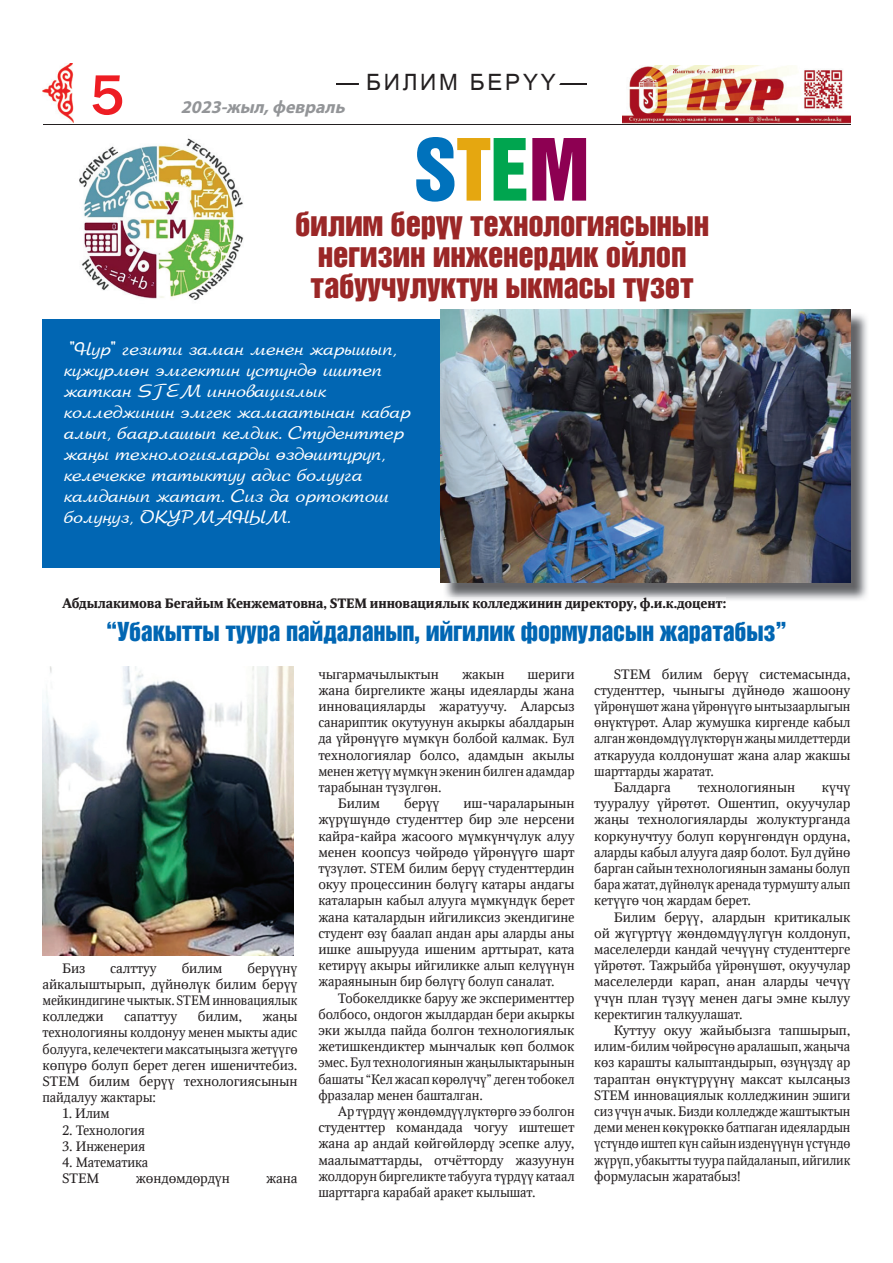
<style>
.page{position:relative;width:893px;height:1263px;background:#fff}
.page>*{position:absolute;margin:0;border:0;box-sizing:border-box;transform-origin:0 0}
.t1{font:78.3px "Q3 Helvetica Inserat Cyrillic";color:#0072bc}
.t2{font:57px "Q3 Franklin Gothic Medium C";color:#ee1d23}
.t3{font:30.75px/30.8px "Q3 Helvetica Inserat Cyrillic";letter-spacing:-.01em;color:#9b2727;text-align:center}
.t4{font:24px "Q3 Helvetica Inserat Cyrillic";letter-spacing:-.01em;color:#0166b3}
.t5{font:22.5px "Arial Q2";letter-spacing:.125em;color:#231f20}
.t6{font:18px/21px "Q3 Arbat C";letter-spacing:-.01em;color:#fff}
.t7{font:italic 700 18px "Myriad Pro";color:#939598}
.t8{font:13.5px/16.2px "Q3 Octava C";letter-spacing:-.01em;color:#231f20;text-align:justify;scale:1.05 1}
.t9{font:13.5px/16.2px "Q3 Octava C";letter-spacing:-.01em;color:#231f20;text-align:justify}
.t10{font:700 13.5px "Q3 Octava C";letter-spacing:-.01em;color:#231f20}
.t11{font:13.5px "Q3 Octava C";letter-spacing:-.01em;color:#231f20;scale:.95 1}
.t12{font:13.5px "Q3 Octava C";letter-spacing:-.01em;color:#231f20;scale:1.04 1}
.s1{color:#e5a710}
.s2{color:#00a54f}
.s3{color:#8d0052}
</style>
<div class="page">
<hr style="left:43px;top:124px;width:807px;height:1px;background:#231f20">
<img style="left:43px;top:64px;width:31px;height:58px">
<img style="left:623px;top:65px;width:227px;height:58px">
<div style="left:43px;top:319px;width:807px;height:249px;background:#0166b3"></div>
<hr style="left:336px;top:83px;width:250px;height:2px;background:#231f20">
<svg style="left:358px;top:83px;width:229px;height:2px"></svg>
<img style="left:79px;top:138px;width:165px;height:162px">
<img style="left:43px;top:666px;width:250px;height:289px">
<img style="left:445px;top:312px;width:422px;height:288px">
<img style="left:445px;top:597px;width:281px;height:4px">
<img style="left:441px;top:310px;width:409px;height:273px">
<h2 class="t2" style="left:90px;top:63px;width:37px">5</h2>
<h3 class="t7" style="left:181px;top:96px;width:170px">2023-жыл,февраль</h3>
<h3 class="t5" style="left:366px;top:70px;width:191px">БИЛИМ БЕРЇЇ</h3>
<h1 class="t1" style="left:414px;top:123px;width:178px">S<span class="s1">T</span><span class="s2">E</span><span class="s3">M</span></h1>
<h3 class="t3" style="left:295px;top:209px;width:416px">билим берїї технологиясынын негизин инженердик ойлоп табуучулуктун ыкмасы тїзєт</h3>
<p class="t6" style="left:64px;top:339px;width:349px;text-indent:6px">“Нур” гезити заман менен жарышып, кїжїрмєн эмгектин їстїндє иштеп жаткан STEM инновациялык колледжинин эмгек жамаатынан кабар алып, баарлашып келдик. Студенттер жаўы технологияларды єздєштїрїп, келечекке татыктуу адис болууга камданып жатат. Сиз да ортоктош болуўуз, ОКУРМАНЫМ.</p>
<p class="t10" style="left:62px;top:596px;width:666px">Абдылакимова Бегайым Кенжематовна, STEM инновациялык колледжинин директору, ф.и.к.доцент:</p>
<h3 class="t4" style="left:106px;top:617px;width:683px">“Убакытты туура пайдаланып, ийгилик формуласын жаратабыз”</h3>
<p class="t8" style="left:43px;top:960px;width:244px;text-indent:205px">берїїнї айкалыштырып, дїйнєлїк билим берїї мейкиндигине чыктык. STEM инновациялык колледжи</p>
<p class="t8" style="left:62px;top:960px;width:24px">Биз</p>
<p class="t8" style="left:110px;top:960px;width:46px">салттуу</p>
<p class="t8" style="left:182px;top:960px;width:40px">билим</p>
<p class="t8" style="left:124px;top:1009px;width:52px">сапаттуу</p>
<p class="t8" style="left:198px;top:1009px;width:44px">билим,</p>
<p class="t8" style="left:43px;top:1009px;width:244px;text-indent:220px">жаўы технологияны колдонуу менен мыкты адис болууга, келечектеги максатыўызга жетїїгє кєпїрє болуп берет деген ишеничтебиз.<br>STEM билим берїї технологиясынын пайдалуу жактары:</p>
<p class="t9" style="left:62px;top:1106px;width:49px">1. Илим</p>
<p class="t9" style="left:62px;top:1122px;width:84px">2. Технология</p>
<p class="t9" style="left:62px;top:1138px;width:85px">3. Инженерия</p>
<p class="t9" style="left:62px;top:1154px;width:88px">4. Математика<br>STEM</p>
<p class="t8" style="left:136px;top:1171px;width:91px">жєндємдєрдїн</p>
<p class="t8" style="left:266px;top:1171px;width:32px">жана</p>
<p class="t8" style="left:318px;top:666px;width:116px">чыгармачылыктын</p>
<p class="t8" style="left:462px;top:666px;width:42px">жакын</p>
<p class="t8" style="left:528px;top:666px;width:46px">шериги</p>
<p class="t8" style="left:318px;top:682px;width:246px">жана биргеликте жаўы идеяларды жана</p>
<p class="t8" style="left:318px;top:698px;width:246px">инновацияларды жаратуучу. Аларсыз</p>
<p class="t9" style="left:318px;top:715px;width:258px">санариптик окутуунун акыркы абалдарын</p>
<p class="t9" style="left:318px;top:731px;width:258px">да їйрєнїїгє мїмкїн болбой калмак. Бул</p>
<p class="t8" style="left:318px;top:747px;width:246px">технологиялар болсо, адамдын акылы</p>
<p class="t9" style="left:318px;top:763px;width:258px">менен жетїї мїмкїн экенин билген адамдар</p>
<p class="t9" style="left:318px;top:779px;width:125px">тарабынан тїзїлгєн.</p>
<p class="t8" style="left:338px;top:796px;width:42px">Билим</p>
<p class="t8" style="left:404px;top:796px;width:35px">берїї</p>
<p class="t8" style="left:318px;top:796px;width:246px;text-indent:145px">иш-чараларынын жїрїшїндє студенттер бир эле нерсени кайра-кайра жасоого мїмкїнчїлук алуу менен коопсуз чєйрєдє їйрєнїїгє шарт тїзїлєт. STEM билим берїї студенттердин окуу процессинин бєлїгї катары андагы каталарын кабыл алууга мїмкїндїк берет жана каталардын ийгиликсиз экендигине студент єзї баалап андан ары аларды аны ишке ашырууда ишеним арттырат, ката кетирїї акыры ийгиликке алып келїїнїн жараянынын бир бєлїгї болуп саналат.</p>
<p class="t9" style="left:318px;top:990px;width:258px;text-indent:20px">Тобокелдикке баруу же эксперименттер болбосо, ондогон жылдардан бери акыркы эки жылда пайда болгон технологиялык жетишкендиктер мынчалык кєп болмок эмес. Бул технологиянын жаўылыктарынын башаты “Кел жасап кєрєлїчї” деген тобокел фразалар менен башталган.</p>
<p class="t9" style="left:318px;top:1103px;width:258px;text-indent:20px">Ар тїрдїї жєндємдїїлїктєргє ээ болгон студенттер командада чогуу иштешет жана ар андай кєйгєйлєрдї эсепке алуу, маалыматтарды, отчётторду жазуунун жолдорун биргеликте табууга тїрдїї катаал шарттарга карабай аракет кылышат.</p>
<p class="t8" style="left:614px;top:666px;width:227px">STEM билим берїї системасында,</p>
<p class="t8" style="left:594px;top:682px;width:246px">студенттер, чыныгы дїйнєдє жашоону</p>
<p class="t9" style="left:594px;top:698px;width:258px">їйрєнїшєт жана їйрєнїїгє ынтызаарлыгын</p>
<p class="t9" style="left:594px;top:715px;width:258px">єнїктїрєт. Алар жумушка киргенде кабыл</p>
<p class="t11" style="left:594px;top:731px;width:271px">алган жєндємдїїлїктєрїн жаўы милдеттерди</p>
<p class="t12" style="left:594px;top:747px;width:248px">аткарууда колдонушат жана алар жакшы</p>
<p class="t9" style="left:594px;top:763px;width:121px">шарттарды жаратат.</p>
<p class="t8" style="left:614px;top:779px;width:56px">Балдарга</p>
<p class="t8" style="left:698px;top:779px;width:94px">технологиянын</p>
<p class="t8" style="left:594px;top:779px;width:246px;text-indent:228px">кїчї тууралуу їйрєтєт. Ошентип, окуучулар жаўы технологияларды жолуктурганда коркунучтуу болуп кєрїнгєндїн ордуна, аларды кабыл алууга даяр болот. Бул дїйнє барган сайын технологиянын заманы болуп бара жатат, дїйнєлїк аренада турмушту алып кетїїгє чоў жардам берет.</p>
<p class="t8" style="left:594px;top:909px;width:246px;text-indent:20px">Билим берїї, алардын критикалык ой жїгїртїї жєндємдїїлїгїн колдонуп, маселелерди кандай чечїїнї студенттерге їйрєтєт. Тажрыйба їйрєнїшєт, окуучулар маселелерди карап, анан аларды чечїї їчїн план тїзїї менен дагы эмне кылуу керектигин талкуулашат.</p>
<p class="t8" style="left:594px;top:1022px;width:246px;text-indent:20px">Куттуу окуу жайыбызга тапшырып, илим-билим чєйрєсїнє аралашып, жаўыча кєз карашты калыптандырып, єзїўїздї ар тараптан єнїктїрїїнї максат кылсаўыз STEM инновациялык колледжинин эшиги сиз їчїн ачык. Бизди колледжде жаштыктын деми менен кєкїрєккє батпаган идеялардын їстїндє иштеп кїн сайын изденїїнїн їстїндє жїрїп, убакытты туура пайдаланып, ийгилик формуласын жаратабыз!</p>
</div>
